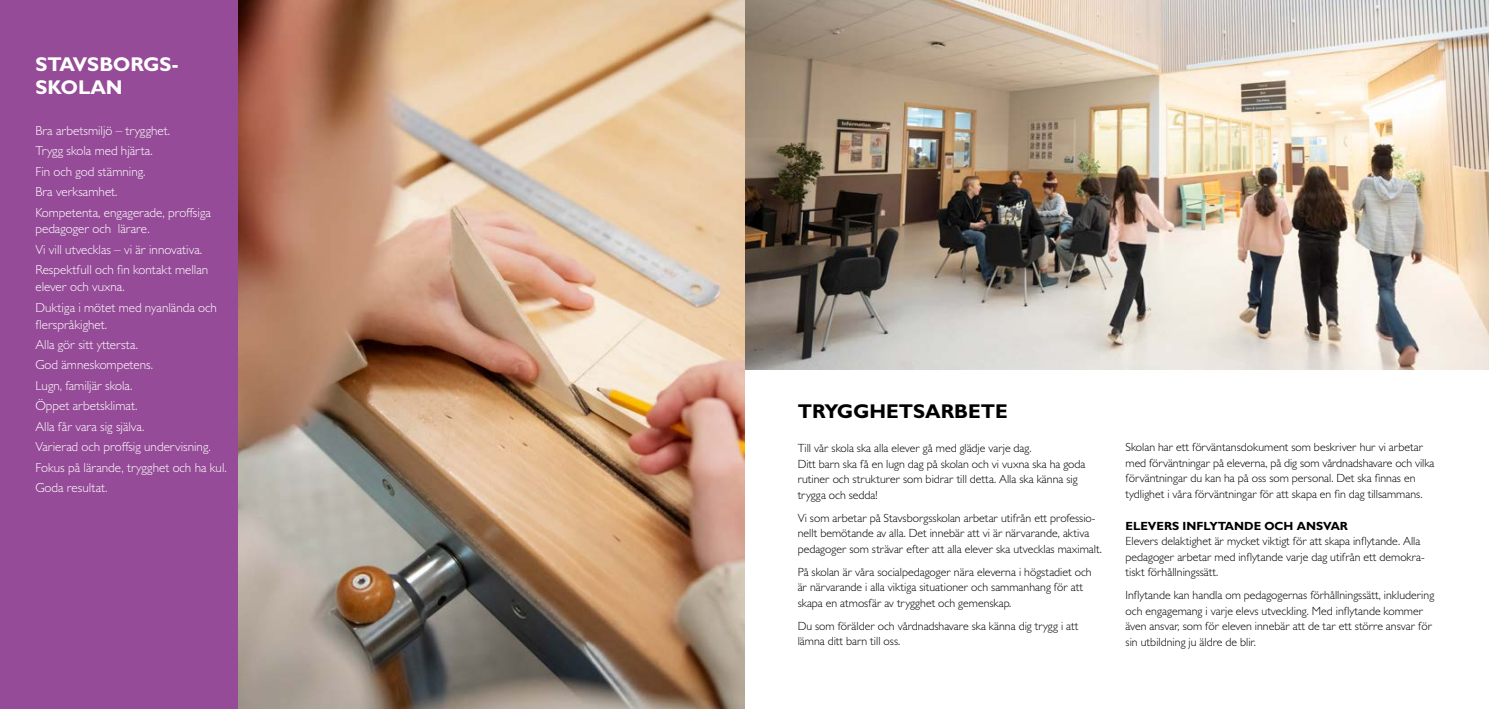
<style>
.page{position:relative;width:1489px;height:709px;background:#fff}
.page>*{position:absolute;margin:0;border:0;box-sizing:border-box;transform-origin:0 0}
.t1{font:700 20px/22.5px "Gill Sans MT For Nacka";color:#fff}
.t2{font:700 20px "Gill Sans MT For Nacka";color:#000}
.t3{font:300 13.12px/20.4px "Gill Sans MT For Nacka";color:#fff}
.t4{font:300 11.88px/15.6px "Gill Sans MT For Nacka";color:#000}
.t5{font:700 11.88px "Gill Sans MT For Nacka";color:#000}
</style>
<div class="page">
<img style="left:744px;top:0;width:744px;height:369px">
<div style="left:0;top:0;width:248px;height:709px;background:#954b97"></div>
<img style="left:239px;top:0;width:505px;height:709px">
<h1 class="t1" style="left:35px;top:53px;width:144px">STAVSBORGS-<br>SKOLAN</h1>
<p class="t3" style="left:35px;top:120px;width:177px">Bra arbetsmiljö – trygghet.<br>Trygg skola med hjärta.<br>Fin och god stämning.<br>Bra verksamhet.<br>Kompetenta, engagerade, proffsiga</p>
<p class="t3" style="left:35px;top:219px;width:174px">pedagoger och lärare.<br>Vi vill utvecklas – vi är innovativa.<br>Respektfull och fin kontakt mellan</p>
<p class="t3" style="left:35px;top:276px;width:183px">elever och vuxna.<br>Duktiga i mötet med nyanlända och</p>
<p class="t3" style="left:35px;top:314px;width:193px">flerspråkighet.<br>Alla gör sitt yttersta.<br>God ämneskompetens.<br>Lugn, familjär skola.<br>Öppet arbetsklimat.<br>Alla får vara sig själva.<br>Varierad och proffsig undervisning.<br>Fokus på lärande, trygghet och ha kul.<br>Goda resultat.</p>
<h1 class="t2" style="left:797px;top:399px;width:212px">TRYGGHETSARBETE</h1>
<p class="t4" style="left:797px;top:440px;width:289px">Till vår skola ska alla elever gå med glädje varje dag.<br>Ditt barn ska få en lugn dag på skolan och vi vuxna ska ha goda rutiner och strukturer som bidrar till detta. Alla ska känna sig trygga och sedda!</p>
<p class="t4" style="left:797px;top:509px;width:306px">Vi som arbetar på Stavsborgsskolan arbetar utifrån ett professio&shy;nellt bemötande av alla. Det innebär att vi är närvarande, aktiva pedagoger som strävar efter att alla elever ska utvecklas maximalt.</p>
<p class="t4" style="left:797px;top:563px;width:295px">På skolan är våra socialpedagoger nära eleverna i högstadiet och är närvarande i alla viktiga situationer och sammanhang för att skapa en atmosfär av trygghet och gemenskap.</p>
<p class="t4" style="left:797px;top:617px;width:282px">Du som förälder och vårdnadshavare ska känna dig trygg i att lämna ditt barn till oss.</p>
<p class="t4" style="left:1125px;top:439px;width:310px">Skolan har ett förväntansdokument som beskriver hur vi arbetar med förväntningar på eleverna, på dig som vårdnadshavare och vilka förväntningar du kan ha på oss som personal. Det ska finnas en tydlighet i våra förväntningar för att skapa en fin dag tillsammans.</p>
<p class="t5" style="left:1125px;top:518px;width:224px">ELEVERS INFLYTANDE OCH ANSVAR</p>
<p class="t4" style="left:1125px;top:533px;width:301px">Elevers delaktighet är mycket viktigt för att skapa inflytande. Alla pedagoger arbetar med inflytande varje dag utifrån ett demokra&shy;tiskt förhållningssätt.</p>
<p class="t4" style="left:1125px;top:587px;width:310px">Inflytande kan handla om pedagogernas förhållningssätt, inkludering och engagemang i varje elevs utveckling. Med inflytande kommer även ansvar, som för eleven innebär att de tar ett större ansvar för sin utbildning ju äldre de blir.</p>
</div>
